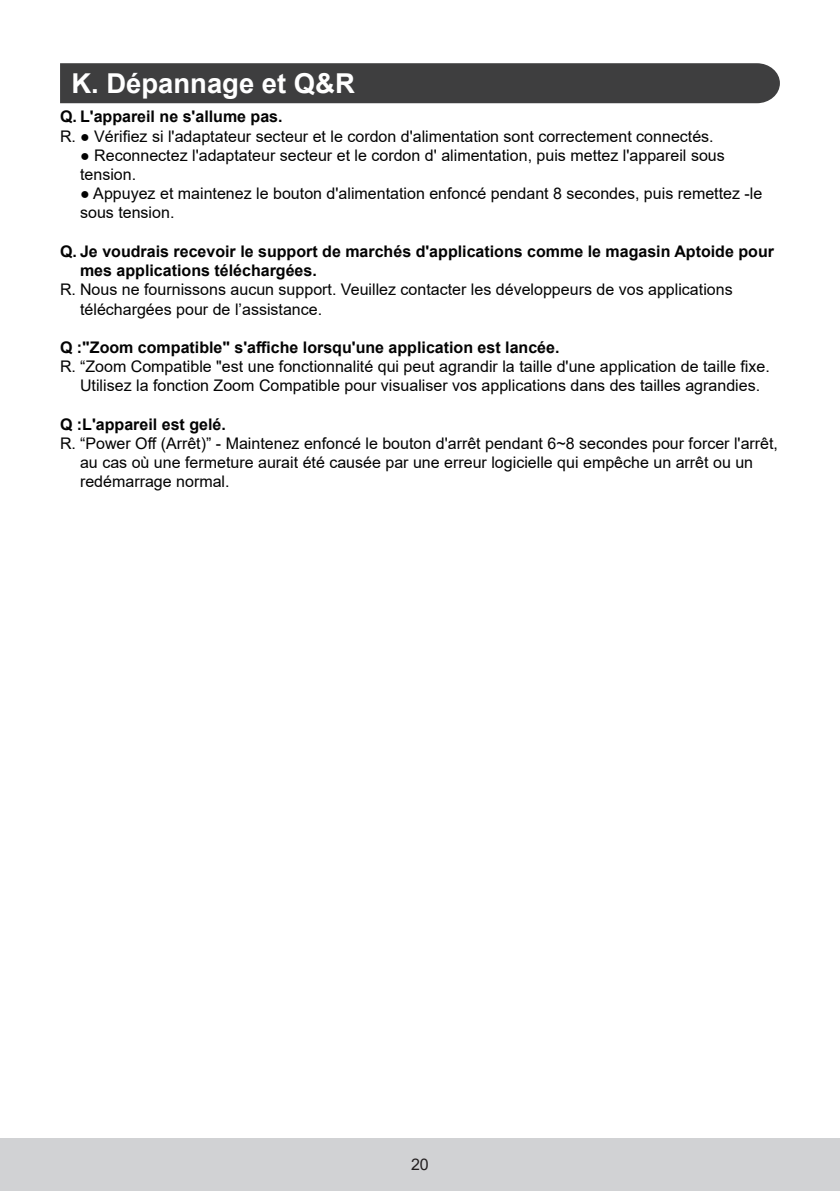
<style>
.page{position:relative;width:840px;height:1191px;background:#fff}
.page>*{position:absolute;margin:0;border:0;box-sizing:border-box;transform-origin:0 0}
.t1{font:700 27.4px "Arial";color:#fff}
.t2{font:16px/19.2px "Arial";color:#030303}
.t3{font:700 16px/19.2px "Arial";color:#030303}
.t4{font:16px "Arial";color:#231f20}
</style>
<div class="page">
<div style="left:0;top:1138px;width:839px;height:53px;background:#d1d2d4"></div>
<div style="left:60px;top:63px;width:719px;height:40px;background:#3e3e3f"></div>
<h1 class="t1" style="left:71px;top:64px;width:285px">K. Dépannage et Q&amp;R</h1>
<p class="t3" style="left:60px;top:107px;width:224px">Q. L'appareil ne s'allume pas.</p>
<p class="t2" style="left:60px;top:126px;width:654px">R. ● Vérifiez si l'adaptateur secteur et le cordon d'alimentation sont correctement connectés.</p>
<p class="t2" style="left:80px;top:145px;width:646px">● Reconnectez l'adaptateur secteur et le cordon d' alimentation, puis mettez l'appareil sous tension.</p>
<p class="t2" style="left:80px;top:184px;width:683px">● Appuyez et maintenez le bouton d'alimentation enfoncé pendant 8 secondes, puis remettez -le sous tension.</p>
<p class="t3" style="left:80px;top:242px;width:695px;text-indent:-20px">Q. Je voudrais recevoir le support de marchés d'applications comme le magasin Aptoide pour mes applications téléchargées.</p>
<p class="t2" style="left:80px;top:280px;width:653px;text-indent:-20px">R. Nous ne fournissons aucun support. Veuillez contacter les développeurs de vos applications téléchargées pour de l’assistance.</p>
<p class="t3" style="left:60px;top:338px;width:500px">Q :"Zoom compatible" s'affiche lorsqu'une application est lancée.</p>
<p class="t2" style="left:80px;top:357px;width:691px;text-indent:-20px">R. “Zoom Compatible "est une fonctionnalité qui peut agrandir la taille d'une application de taille fixe.<br>Utilisez la fonction Zoom Compatible pour visualiser vos applications dans des tailles agrandies.</p>
<p class="t3" style="left:60px;top:415px;width:167px">Q :L'appareil est gelé.</p>
<p class="t2" style="left:80px;top:433px;width:699px;text-indent:-20px">R. “Power Off (Arrêt)” - Maintenez enfoncé le bouton d'arrêt pendant 6~8 secondes pour forcer l'arrêt, au cas où une fermeture aurait été causée par une erreur logicielle qui empêche un arrêt ou un redémarrage normal.</p>
<p class="t4" style="left:411px;top:1152px;width:19px">20</p>
</div>
